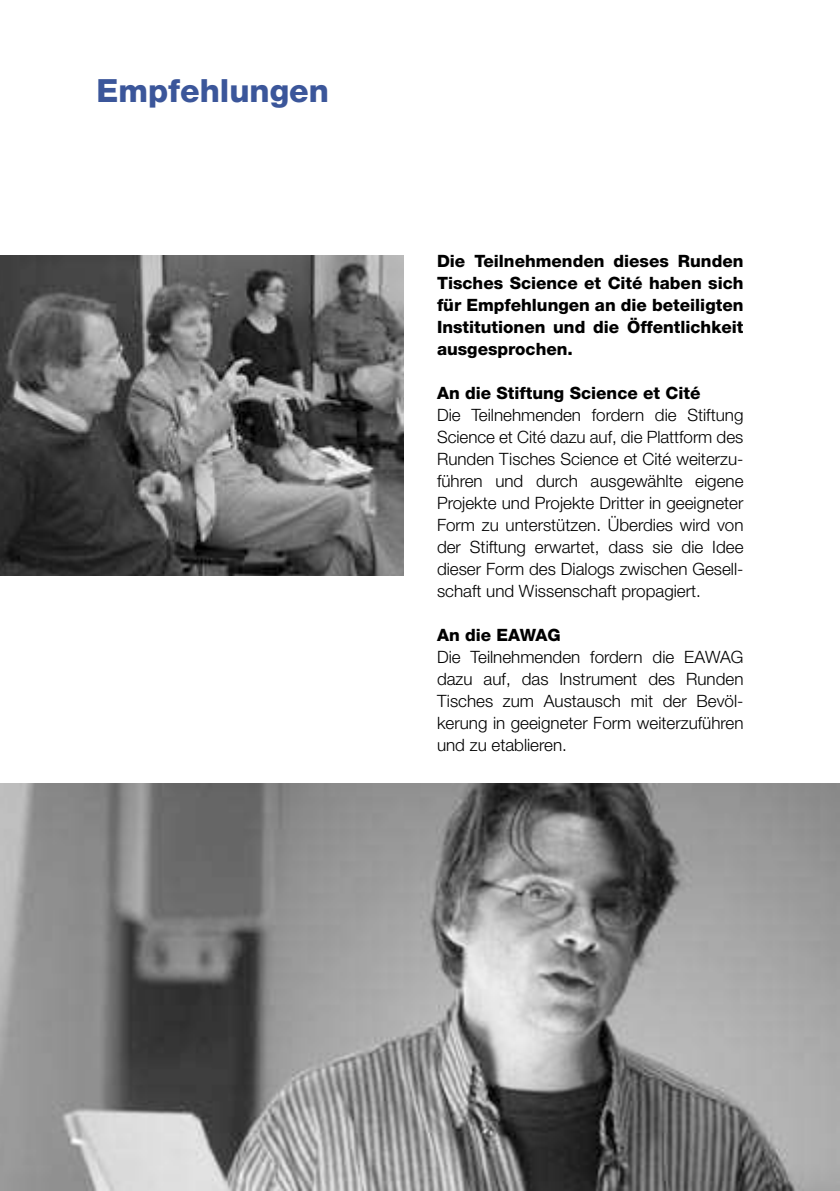
<style>
.page{position:relative;width:840px;height:1191px;background:#fff}
.page>*{position:absolute;margin:0;border:0;box-sizing:border-box;transform-origin:0 0}
.t1{font:800 32px "Helvetica Neue";color:#3b569a}
.t2{font:300 17px/22px "Helvetica Neue";color:#000;text-align:justify}
.t3{font:800 17px/22px "Helvetica Neue";color:#000;text-align:justify}
</style>
<div class="page">
<img style="left:0;top:256px;width:403px;height:320px">
<img style="left:0;top:783px;width:839px;height:408px">
<h1 class="t1" style="left:96px;top:71px;width:234px">Empfehlungen</h1>
<p class="t3" style="left:437px;top:250px;width:308px">Die Teilnehmenden dieses Runden Tisches Science et Cité haben sich für Empfehlungen an die beteiligten Institutionen und die Öffentlichkeit ausgesprochen.</p>
<p class="t3" style="left:437px;top:382px;width:265px">An die Stiftung Science et Cité</p>
<p class="t2" style="left:437px;top:403px;width:308px">Die Teilnehmenden fordern die Stiftung Science et Cité dazu auf, die Plattform des Runden Tisches Science et Cité weiterzu&shy;führen und durch ausgewählte eigene Projekte und Projekte Dritter in geeigneter Form zu unterstützen. Überdies wird von der Stiftung erwartet, dass sie die Idee dieser Form des Dialogs zwischen Gesell&shy;schaft und Wissenschaft propagiert.</p>
<p class="t3" style="left:437px;top:624px;width:125px">An die EAWAG</p>
<p class="t2" style="left:437px;top:645px;width:308px">Die Teilnehmenden fordern die EAWAG dazu auf, das Instrument des Runden Tisches zum Austausch mit der Bevöl&shy;kerung in geeigneter Form weiterzuführen und zu etablieren.</p>
</div>
